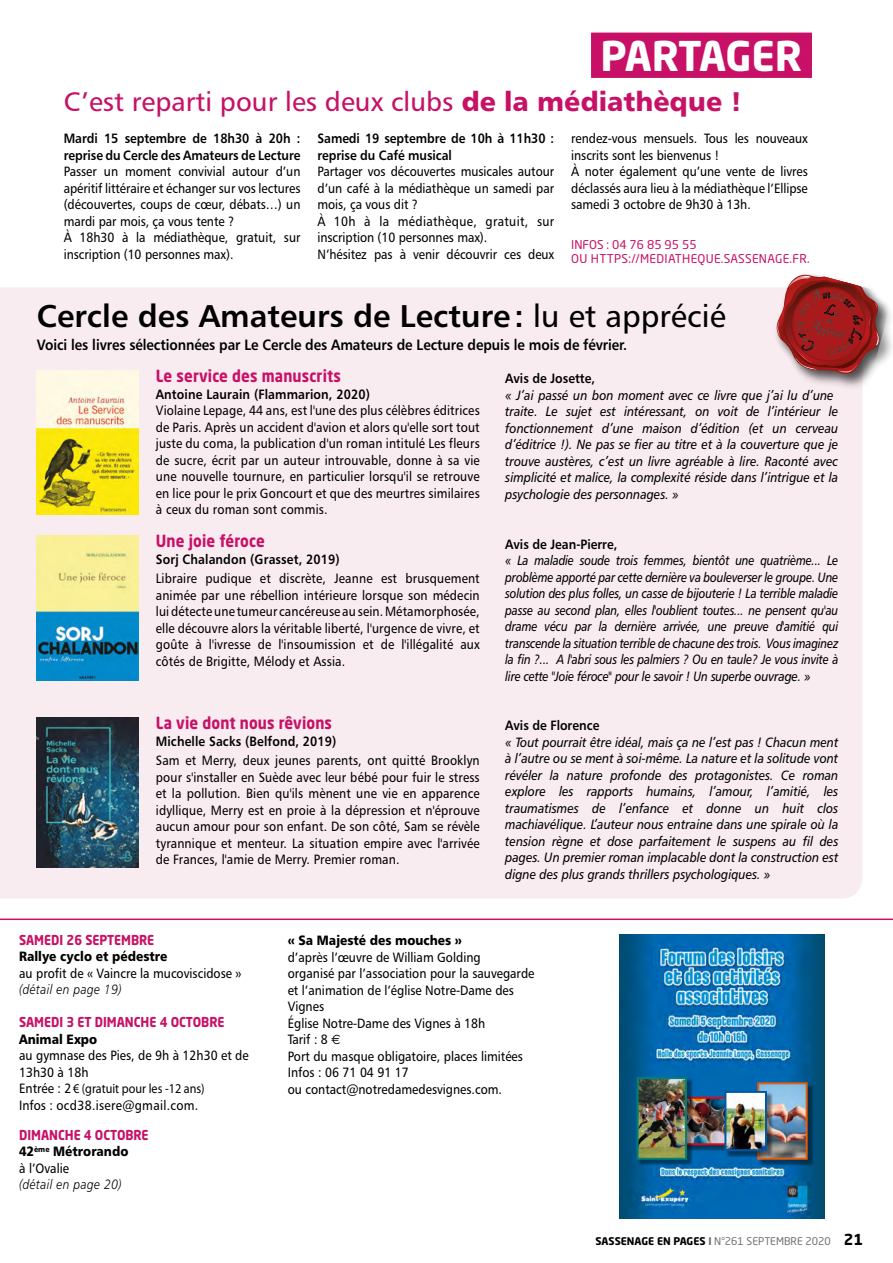
<style>
.page{position:relative;width:893px;height:1263px;background:#fff}
.page>*{position:absolute;margin:0;border:0;box-sizing:border-box;transform-origin:0 0}
.t1{font:700 40.5px "Neo Sans Std";letter-spacing:-.02em;color:#fff}
.t2{font:31.5px "Humanist 777 BT Bold B";color:#000}
.t3{font:27px "Humanist 777 BT Roman B";color:#c71066}
.t4{font:700 16.5px "Neo Sans Std";letter-spacing:.01em;color:#c71066;scale:.9 1}
.t5{font:15px "Humanist 777 BT Bold B";letter-spacing:-.005em;color:#000;scale:.9 1}
.t6{font:13.5px/16.5px "Humanist 777 BT Roman B";color:#000;scale:.9 1}
.t7{font:13.5px/16.5px "Humanist 777 BT Italic B";color:#000;scale:.9 1}
.t8{font:13.5px/16.5px "Humanist 777 BT Italic B";color:#000;text-align:justify;scale:.85 1}
.t9{font:13.5px/16.5px "Humanist 777 BT Bold B";color:#000;scale:.9 1}
.t10{font:13.5px "Humanist 777 BT Black B";color:#000;scale:.9 1}
.t11{font:700 13.5px "Neo Sans Std";color:#c71066;scale:.9 1}
.t12{font:13.5px "Humanist 777 BT Light Italic B";letter-spacing:.025em;color:#000;scale:.9 1}
.t13{font:13.5px "Myriad Pro";color:#000;scale:.9 1}
.t14{font:13.5px "Humanist 777 BT Roman B";letter-spacing:.025em;color:#000;scale:.9 1}
.t15{font:12px/14.4px "Neo Sans Std";letter-spacing:.025em;color:#c71066}
.t16{font:10.5px "Neo Sans Std";color:#706f75}
.s1{font-family:"Humanist 777 BT Black B"}
.s2{font-family:"Humanist 777 BT Roman B"}
.s3{font-family:"Euro Sans"}
.s4{font-weight:700;color:#000}
.s5{font-weight:700}
.s6{font-weight:700;font-size:15px;color:#000}
</style>
<div class="page">
<div style="left:591px;top:33px;width:221px;height:45px;background:#c71066"></div>
<div style="left:0;top:287px;width:862px;height:612px;background:#f9ecf0"></div>
<div style="left:775px;top:273px;width:118px;height:118px;background:#000;opacity:.45"></div>
<div style="left:772px;top:270px;width:120px;height:116px;background:#000;opacity:.45"></div>
<svg style="left:774px;top:272px;width:107px;height:107px;background:#a95656"></svg>
<img style="left:37px;top:370px;width:102px;height:145px">
<img style="left:37px;top:536px;width:102px;height:144px">
<img style="left:37px;top:717px;width:102px;height:150px">
<svg style="left:0;top:918px;width:893px;height:301px"></svg>
<img style="left:619px;top:934px;width:206px;height:284px">
<div style="left:682px;top:1097px;width:65px;height:54px;background:#000;opacity:.45"></div>
<img style="left:693px;top:1100px;width:31px;height:42px">
<div style="left:681px;top:1097px;width:60px;height:48px;border:2px solid #e30518"></div>
<div style="left:637px;top:1078px;width:56px;height:88px;background:#000;opacity:.45"></div>
<img style="left:640px;top:1080px;width:44px;height:77px">
<div style="left:637px;top:1077px;width:50px;height:83px;border:2px solid #008272"></div>
<div style="left:758px;top:1083px;width:56px;height:83px;background:#000;opacity:.45"></div>
<img style="left:760px;top:1085px;width:45px;height:72px">
<div style="left:757px;top:1082px;width:51px;height:78px;border:2px solid #ea5b0b"></div>
<div style="left:725px;top:1092px;width:48px;height:65px;background:#000;opacity:.45"></div>
<img style="left:727px;top:1094px;width:37px;height:54px">
<div style="left:724px;top:1091px;width:43px;height:60px;border:2px solid #0058a5"></div>
<h1 class="t1" style="left:601px;top:30px;width:203px">PARTAGER</h1>
<h3 class="t3" style="left:64px;top:85px;width:680px">C’est reparti pour les deux clubs <span class="s1">de la médiathèque !</span></h3>
<p class="t9" style="left:64px;top:130px;width:265px">Mardi 15 septembre de 18h30 à 20h : reprise du Cercle des Amateurs de Lecture</p>
<p class="t6" style="left:64px;top:163px;width:265px">Passer un moment convivial autour d’un apéritif littéraire et échanger sur vos lectures (découvertes, coups de cœur, débats…) un mardi par mois, ça vous tente ?<br>À 18h30 à la médiathèque, gratuit, sur inscription (10 personnes max).</p>
<p class="t9" style="left:317px;top:130px;width:265px">Samedi 19 septembre de 10h à 11h30 : reprise du Café musical</p>
<p class="t6" style="left:317px;top:163px;width:265px">Partager vos découvertes musicales autour d’un café à la médiathèque un samedi par mois, ça vous dit ?<br>À 10h à la médiathèque, gratuit, sur inscription (10 personnes max).<br>N’hésitez pas à venir découvrir ces deux</p>
<p class="t6" style="left:571px;top:130px;width:264px">rendez-vous mensuels. Tous les nouveaux inscrits sont les bienvenus !<br>À noter également qu’une vente de livres déclassés aura lieu à la médiathèque l’Ellipse samedi 3 octobre de 9h30 à 13h.</p>
<p class="t15" style="left:571px;top:237px;width:240px">INFOS : 04 76 85 95 55<br>OU HTTPS://MEDIATHEQUE.SASSENAGE.FR.</p>
<h2 class="t2" style="left:37px;top:296px;width:691px">Cercle des Amateurs de Lecture: <span class="s2">lu et apprécié</span></h2>
<p class="t5" style="left:37px;top:335px;width:658px">Voici les livres sélectionnées par Le Cercle des Amateurs de Lecture depuis le mois de février.</p>
<p class="t4" style="left:156px;top:365px;width:207px">Le service des manuscrits</p>
<p class="t9" style="left:156px;top:385px;width:239px">Antoine Laurain (Flammarion, 2020)</p>
<p class="t6" style="left:156px;top:402px;width:361px;text-align:justify">Violaine Lepage, 44 ans, est l'une des plus célèbres éditrices de Paris. Après un accident d'avion et alors qu'elle sort tout juste du coma, la publication d'un roman intitulé Les fleurs de sucre, écrit par un auteur introuvable, donne à sa vie une nouvelle tournure, en particulier lorsqu'il se retrouve en lice pour le prix Goncourt et que des meurtres similaires à ceux du roman sont commis.</p>
<p class="t9" style="left:505px;top:370px;width:101px">Avis de Josette,</p>
<p class="t7" style="left:505px;top:386px;width:371px">« J’ai passé un bon moment avec ce livre que j’ai lu d’une traite. Le sujet est intéressant, on voit de l’intérieur le fonctionnement d’une maison d’édition (et un cerveau d’éditrice !). Ne pas se fier au titre et à la couverture que je trouve austères, c’est un livre agréable à lire. Raconté avec simplicité et malice, la complexité réside dans l’intrigue et la psychologie des personnages. »</p>
<p class="t4" style="left:156px;top:531px;width:123px">Une joie féroce</p>
<p class="t9" style="left:156px;top:551px;width:206px">Sorj Chalandon (Grasset, 2019)</p>
<p class="t6" style="left:156px;top:570px;width:361px;text-align:justify">Libraire pudique et discrète, Jeanne est brusquement animée par une rébellion intérieure lorsque son médecin lui détecte une tumeur cancéreuse au sein. Métamorphosée, elle découvre alors la véritable liberté, l'urgence de vivre, et goûte à l'ivresse de l'insoumission et de l'illégalité aux côtés de Brigitte, Mélody et Assia.</p>
<p class="t4" style="left:156px;top:712px;width:197px">La vie dont nous rêvions</p>
<p class="t9" style="left:156px;top:732px;width:202px">Michelle Sacks (Belfond, 2019)</p>
<p class="t6" style="left:156px;top:752px;width:361px;text-align:justify">Sam et Merry, deux jeunes parents, ont quitté Brooklyn pour s'installer en Suède avec leur bébé pour fuir le stress et la pollution. Bien qu'ils mènent une vie en apparence idyllique, Merry est en proie à la dépression et n'éprouve aucun amour pour son enfant. De son côté, Sam se révèle tyrannique et menteur. La situation empire avec l'arrivée de Frances, l'amie de Merry. Premier roman.</p>
<p class="t9" style="left:505px;top:535px;width:126px">Avis de Jean-Pierre,</p>
<p class="t8" style="left:505px;top:552px;width:393px">« La maladie soude trois femmes, bientôt une quatrième... Le problème apporté par cette dernière va bouleverser le groupe. Une solution des plus folles, un casse de bijouterie ! La terrible maladie passe au second plan, elles l'oublient toutes... ne pensent qu'au drame vécu par la dernière arrivée, une preuve d'amitié qui transcende la situation terrible de chacune des trois. Vous imaginez la fin ?... A l'abri sous les palmiers ? Ou en taule? Je vous invite à lire cette "Joie féroce" pour le savoir ! Un superbe ouvrage. »</p>
<p class="t9" style="left:505px;top:717px;width:106px">Avis de Florence</p>
<p class="t7" style="left:505px;top:734px;width:372px;text-align:justify">« Tout pourrait être idéal, mais ça ne l’est pas ! Chacun ment à l’autre ou se ment à soi-même. La nature et la solitude vont révéler la nature profonde des protagonistes. Ce roman explore les rapports humains, l’amour, l’amitié, les traumatismes de l’enfance et donne un huit clos machiavélique. L’auteur nous entraine dans une spirale où la tension règne et dose parfaitement le suspens au fil des pages. Un premier roman implacable dont la construction est digne des plus grands thrillers psychologiques. »</p>
<p class="t11" style="left:19px;top:931px;width:152px">SAMEDI 26 SEPTEMBRE</p>
<p class="t10" style="left:19px;top:948px;width:166px">Rallye cyclo et pédestre</p>
<p class="t6" style="left:19px;top:964px;width:249px">au profit de « Vaincre la mucoviscidose »</p>
<p class="t12" style="left:19px;top:981px;width:116px">(détail en page 19)</p>
<p class="t11" style="left:19px;top:1013px;width:230px">SAMEDI 3 ET DIMANCHE 4 OCTOBRE</p>
<p class="t10" style="left:19px;top:1030px;width:88px">Animal Expo</p>
<p class="t6" style="left:19px;top:1047px;width:257px">au gymnase des Pies, de 9h à 12h30 et de<br>13h30 à 18h</p>
<p class="t13" style="left:19px;top:1080px;width:208px"><span class="s2">Entrée : 2</span>€ (gratuit pour les -12 ans)</p>
<p class="t14" style="left:19px;top:1096px;width:201px">Infos : ocd38.isere@gmail.com.</p>
<p class="t11" style="left:19px;top:1126px;width:145px">DIMANCHE 4 OCTOBRE</p>
<p class="t10" style="left:19px;top:1143px;width:123px">42<sup>ème</sup> Métrorando</p>
<p class="t6" style="left:19px;top:1159px;width:57px">à l’Ovalie</p>
<p class="t12" style="left:19px;top:1176px;width:116px">(détail en page 20)</p>
<p class="t10" style="left:288px;top:932px;width:195px">« Sa Majesté des mouches »</p>
<p class="t6" style="left:288px;top:948px;width:276px">d’après l’œuvre de William Golding<br>organisé par l’association pour la sauvegarde et l’animation de l’église Notre-Dame des<br>Vignes<br>Église Notre-Dame des Vignes à 18h<br>Tarif : 8 <span class="s3">€<br></span>Port du masque obligatoire, places limitées<br>Infos : 06 71 04 91 17<br>ou contact@notredamedesvignes.com.</p>
<p class="t16" style="left:595px;top:1234px;width:269px"><span class="s4">SASSENAGE EN PAGES</span> <span class="s5">I</span> N°261 SEPTEMBRE 2020 <span class="s6">21</span></p>
</div>
